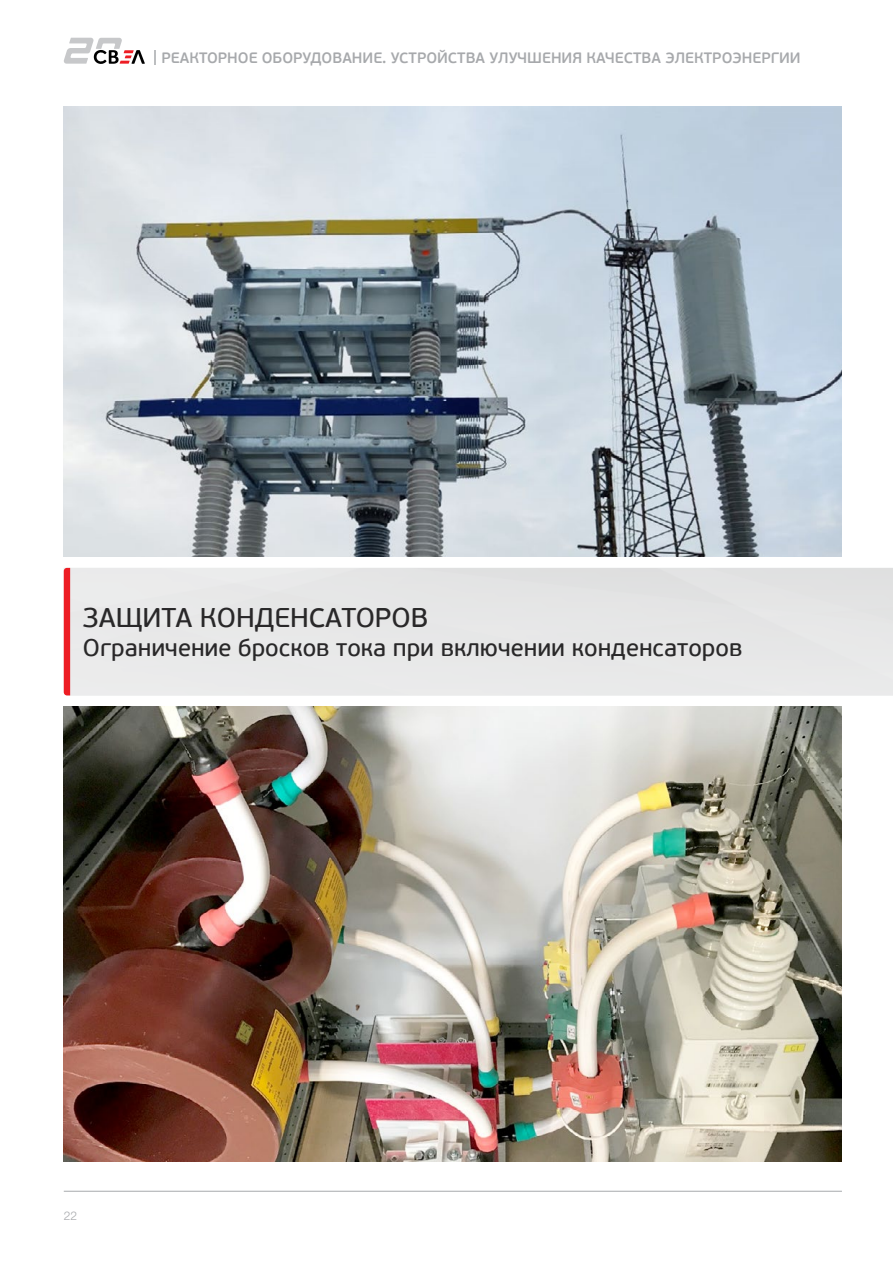
<style>
.page{position:relative;width:893px;height:1263px;background:#fff}
.page>*{position:absolute;margin:0;border:0;box-sizing:border-box;transform-origin:0 0}
.t1{font:27px "PF Beau Sans Pro Bbook";color:#292829}
.t2{font:24px "PF Beau Sans Pro Bbook";color:#292829}
.t3{font:600 15px "PF Beau Sans Pro";color:#a7a9ac}
.t4{font:300 12px "Helvetica Neue Cyr";color:#a7a9ac}
</style>
<div class="page">
<hr style="left:64px;top:1191px;width:778px;height:1px;background:#a7a9ac">
<svg style="left:154px;top:50px;width:1px;height:14px"></svg>
<svg style="left:64px;top:38px;width:81px;height:26px"></svg>
<img style="left:64px;top:106px;width:778px;height:451px">
<img style="left:64px;top:707px;width:778px;height:454px">
<svg style="left:64px;top:568px;width:6px;height:127px"></svg>
<p class="t3" style="left:162px;top:49px;width:641px">РЕАКТОРНОЕ ОБОРУДОВАНИЕ. УСТРОЙСТВА УЛУЧШЕНИЯ КАЧЕСТВА ЭЛЕКТРОЭНЕРГИИ</p>
<h1 class="t1" style="left:83px;top:602px;width:347px">ЗАЩИТА КОНДЕНСАТОРОВ</h1>
<h2 class="t2" style="left:83px;top:634px;width:661px">Ограничение бросков тока при включении конденсаторов</h2>
<p class="t4" style="left:64px;top:1209px;width:15px">22</p>
</div>
